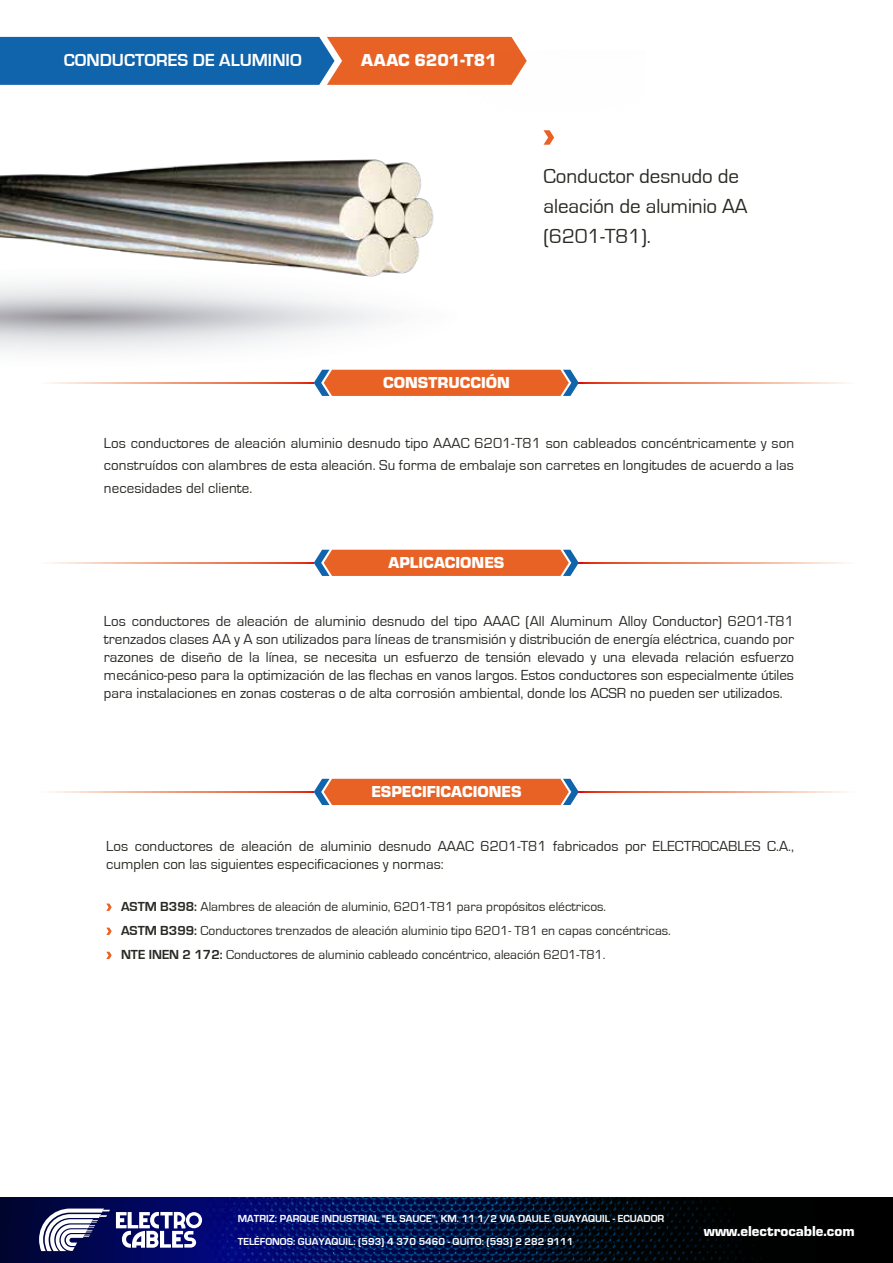
<style>
.page{position:relative;width:893px;height:1263px;background:#fff}
.page>*{position:absolute;margin:0;border:0;box-sizing:border-box;transform-origin:0 0}
.t1{font:21px/30px "Eurostile";letter-spacing:-.005em;color:#282a23}
.t2{font:700 18px "Eurostile";color:#fff}
.t3{font:900 18px "Eurostile";color:#fff}
.t4{font:900 16.5px "Eurostile";color:#fff}
.t5{font:15px/18px "Eurostile";color:#282a23;text-align:justify}
.t6{font:900 15px "Eurostile";color:#fff}
.t7{font:13.5px/24px "Eurostile";color:#282a23}
.t8{font:700 10.5px/22.5px "Eurostile";color:#fff}
.s1{font-weight:700}
</style>
<div class="page">
<img style="left:0;top:1197px;width:893px;height:66px">
<svg style="left:116px;top:1211px;width:86px;height:38px"></svg>
<svg style="left:39px;top:1208px;width:71px;height:43px"></svg>
<svg style="left:0;top:37px;width:520px;height:13px;background:#61667c"></svg>
<svg style="left:47px;top:563px;width:267px;height:1px"></svg>
<svg style="left:579px;top:563px;width:270px;height:1px"></svg>
<svg style="left:47px;top:792px;width:267px;height:1px"></svg>
<svg style="left:579px;top:792px;width:270px;height:1px"></svg>
<svg style="left:645px;top:383px;width:204px;height:1px"></svg>
<svg style="left:106px;top:903px;width:6px;height:8px"></svg>
<svg style="left:106px;top:928px;width:6px;height:7px"></svg>
<svg style="left:106px;top:952px;width:6px;height:7px"></svg>
<svg style="left:314px;top:779px;width:265px;height:26px;background:#dc6936"></svg>
<svg style="left:314px;top:550px;width:265px;height:26px;background:#dc6a36"></svg>
<img style="left:0;top:50px;width:645px;height:346px">
<p class="t2" style="left:64px;top:50px;width:239px">CONDUCTORES DE ALUMINIO</p>
<p class="t3" style="left:361px;top:50px;width:137px">AAAC 6201-T81</p>
<h1 class="t1" style="left:543px;top:162px;width:206px">Conductor desnudo de aleación de aluminio AA (6201-T81).</h1>
<p class="t4" style="left:383px;top:373px;width:128px">CONSTRUCCIÓN</p>
<p class="t5" style="left:104px;top:432px;width:692px;line-height:22.5px">Los conductores de aleación aluminio desnudo tipo AAAC 6201-T81 son cableados concéntricamente y son construídos con alambres de esta aleación. Su forma de embalaje son carretes en longitudes de acuerdo a las necesidades del cliente.</p>
<p class="t4" style="left:389px;top:553px;width:117px">APLICACIONES</p>
<p class="t5" style="left:104px;top:612px;width:692px">Los conductores de aleación de aluminio desnudo del tipo AAAC (All Aluminum Alloy Conductor) 6201-T81 trenzados clases AA y A son utilizados para líneas de transmisión y distribución de energía eléctrica, cuando por razones de diseño de la línea, se necesita un esfuerzo de tensión elevado y una elevada relación esfuerzo mecánico-peso para la optimización de las flechas en vanos largos. Estos conductores son especialmente útiles para instalaciones en zonas costeras o de alta corrosión ambiental, donde los ACSR no pueden ser utilizados.</p>
<p class="t4" style="left:371px;top:782px;width:152px">ESPECIFICACIONES</p>
<p class="t5" style="left:106px;top:837px;width:689px">Los conductores de aleación de aluminio desnudo AAAC 6201-T81 fabricados por ELECTROCABLES C.A., cumplen con las siguientes especificaciones y normas:</p>
<p class="t7" style="left:121px;top:895px;width:551px"><span class="s1">ASTM B398:</span> Alambres de aleación de aluminio, 6201-T81 para propósitos eléctricos.<br><span class="s1">ASTM B399:</span> Conductores trenzados de aleación aluminio tipo 6201- T81 en capas concéntricas.<br><span class="s1">NTE INEN 2 172:</span> Conductores de aluminio cableado concéntrico, aleación 6201-T81.</p>
<p class="t8" style="left:238px;top:1208px;width:428px">MATRIZ: PARQUE INDUSTRIAL “EL SAUCE”, KM. 11 1/2 VIA DAULE. GUAYAQUIL - ECUADOR<br>TELÉFONOS: GUAYAQUIL: (593) 4 370 5460 - QUITO: (593) 2 282 9111</p>
<p class="t6" style="left:704px;top:1222px;width:152px">www.electrocable.com</p>
</div>
